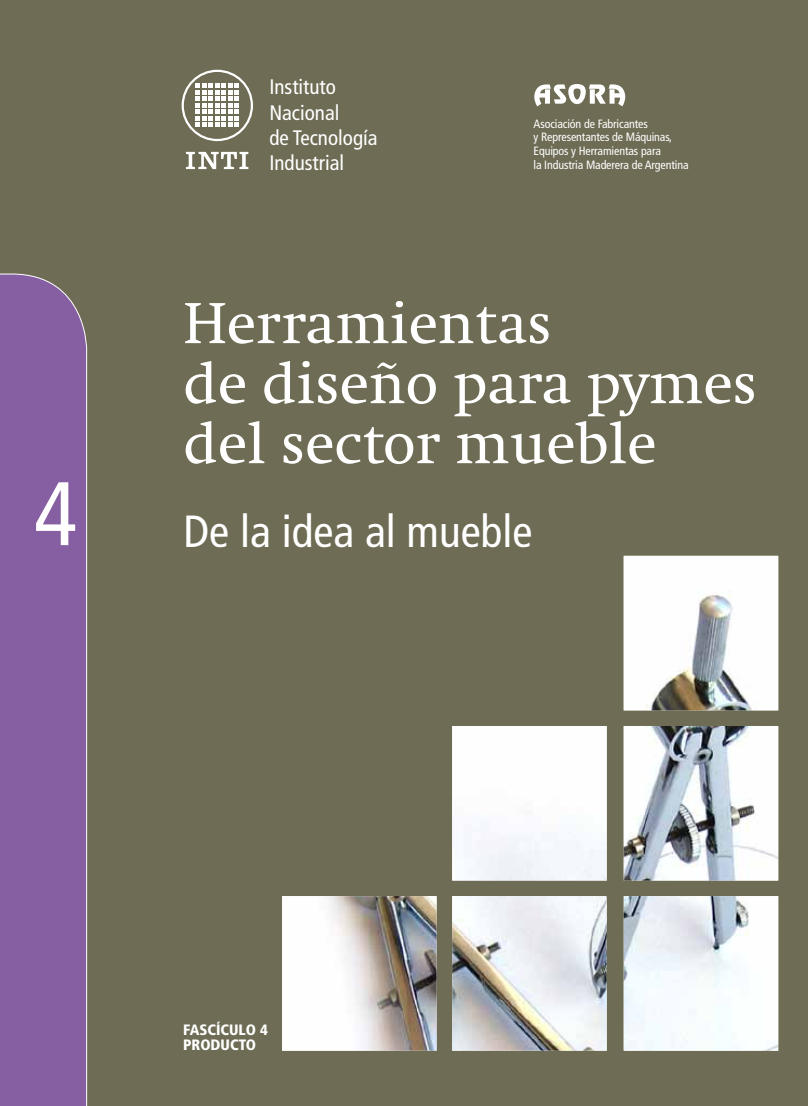
<style>
.page{position:relative;width:808px;height:1106px;background:#6e6c54}
.page>*{position:absolute;margin:0;border:0;box-sizing:border-box;transform-origin:0 0}
.t1{font:condensed 90px "Frutiger LT Std";color:#fff}
.t2{font:60px/60px "Swift CEEF";color:#fff}
.t3{font:condensed 45px "Frutiger LT Std";color:#fff}
.t4{font:condensed 21px/25.2px "Frutiger LT Std";color:#fff}
.t5{font:900 condensed 15px/15px "Frutiger LT Std";color:#fff}
.t6{font:condensed 12px/13.5px "Frutiger LT Std";letter-spacing:-.01em;color:#fff}
</style>
<div class="page">
<div style="left:0;top:274px;width:87px;height:832px;background:#865fa2"></div>
<svg style="left:186px;top:152px;width:62px;height:17px"></svg>
<svg style="left:182px;top:70px;width:71px;height:71px"></svg>
<svg style="left:534px;top:84px;width:91px;height:22px"></svg>
<img style="left:282px;top:556px;width:496px;height:494px">
<h1 class="t1" style="left:34px;top:461px;width:45px">4</h1>
<h3 class="t4" style="left:269px;top:75px;width:110px">Instituto<br>Nacional<br>de Tecnología<br>Industrial</h3>
<p class="t6" style="left:534px;top:117px;width:157px">Asociación de Fabricantes<br>y Representantes de Máquinas,<br>Equipos y Herramientas para<br>la Industria Maderera de Argentina</p>
<h2 class="t2" style="left:183px;top:296px;width:575px">Herramientas<br>de diseño para pymes del sector mueble</h2>
<h3 class="t3" style="left:183px;top:505px;width:350px">De la idea al mueble</h3>
<p class="t5" style="left:183px;top:1022px;width:86px">FASCÍCULO 4<br>PRODUCTO</p>
</div>
